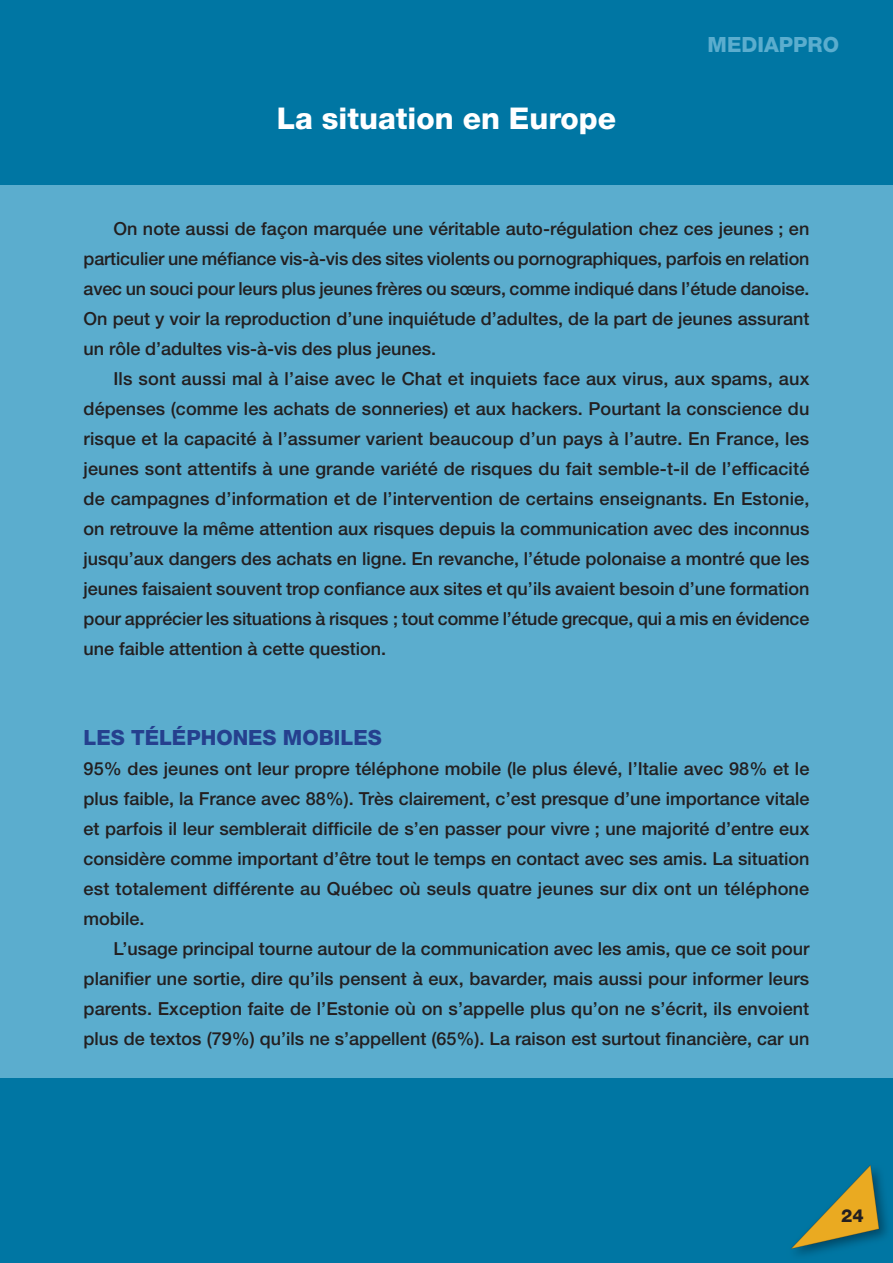
<style>
.page{position:relative;width:893px;height:1263px;background:#fff}
.page>*{position:absolute;margin:0;border:0;box-sizing:border-box;transform-origin:0 0}
.t1{font:800 30px "Helvetica Neue";color:#fff}
.t2{font:800 21px "Helvetica Neue";color:#25408e}
.t3{font:800 21px "Helvetica Neue";color:#5badce}
.t4{font:500 18px/30px "Helvetica Neue";color:#231f20;text-align:justify}
.t5{font:800 18px "Helvetica Neue";color:#231f20}
</style>
<div class="page">
<div style="left:0;top:0;width:892px;height:200px;background:#0076a3"></div>
<div style="left:0;top:1063px;width:892px;height:200px;background:#0076a3"></div>
<div style="left:0;top:185px;width:892px;height:893px;background:#5badce"></div>
<img style="left:795px;top:1173px;width:92px;height:82px">
<svg style="left:791px;top:1165px;width:88px;height:84px"></svg>
<h1 class="t1" style="left:277px;top:107px;width:341px">La situation en Europe</h1>
<p class="t3" style="left:707px;top:37px;width:133px">MEDIAPPRO</p>
<p class="t4" style="left:84px;top:216px;width:727px;text-indent:30px">On note aussi de façon marquée une véritable auto-régulation chez ces jeunes ; en particulier une méfiance vis-à-vis des sites violents ou pornographiques, parfois en relation avec un souci pour leurs plus jeunes frères ou sœurs, comme indiqué dans l’étude danoise.<br>On peut y voir la reproduction d’une inquiétude d’adultes, de la part de jeunes assurant un rôle d’adultes vis-à-vis des plus jeunes.</p>
<p class="t4" style="left:84px;top:366px;width:727px;text-indent:30px">Ils sont aussi mal à l’aise avec le Chat et inquiets face aux virus, aux spams, aux dépenses (comme les achats de sonneries) et aux hackers. Pourtant la conscience du risque et la capacité à l’assumer varient beaucoup d’un pays à l’autre. En France, les jeunes sont attentifs à une grande variété de risques du fait semble-t-il de l’efficacité de campagnes d’information et de l’intervention de certains enseignants. En Estonie, on retrouve la même attention aux risques depuis la communication avec des inconnus jusqu’aux dangers des achats en ligne. En revanche, l’étude polonaise a montré que les jeunes faisaient souvent trop confiance aux sites et qu’ils avaient besoin d’une formation pour apprécier les situations à risques ; tout comme l’étude grecque, qui a mis en évidence une faible attention à cette question.</p>
<p class="t2" style="left:84px;top:730px;width:300px">LES TÉLÉPHONES MOBILES</p>
<p class="t4" style="left:84px;top:756px;width:727px">95% des jeunes ont leur propre téléphone mobile (le plus élevé, l’Italie avec 98% et le plus faible, la France avec 88%). Très clairement, c’est presque d’une importance vitale et parfois il leur semblerait difficile de s’en passer pour vivre ; une majorité d’entre eux considère comme important d’être tout le temps en contact avec ses amis. La situation est totalement différente au Québec où seuls quatre jeunes sur dix ont un téléphone mobile.</p>
<p class="t4" style="left:84px;top:936px;width:727px;text-indent:30px">L’usage principal tourne autour de la communication avec les amis, que ce soit pour planifier une sortie, dire qu’ils pensent à eux, bavarder, mais aussi pour informer leurs parents. Exception faite de l’Estonie où on s’appelle plus qu’on ne s’écrit, ils envoient plus de textos (79%) qu’ils ne s’appellent (65%). La raison est surtout financière, car un</p>
<p class="t5" style="left:841px;top:1209px;width:24px">24</p>
</div>
